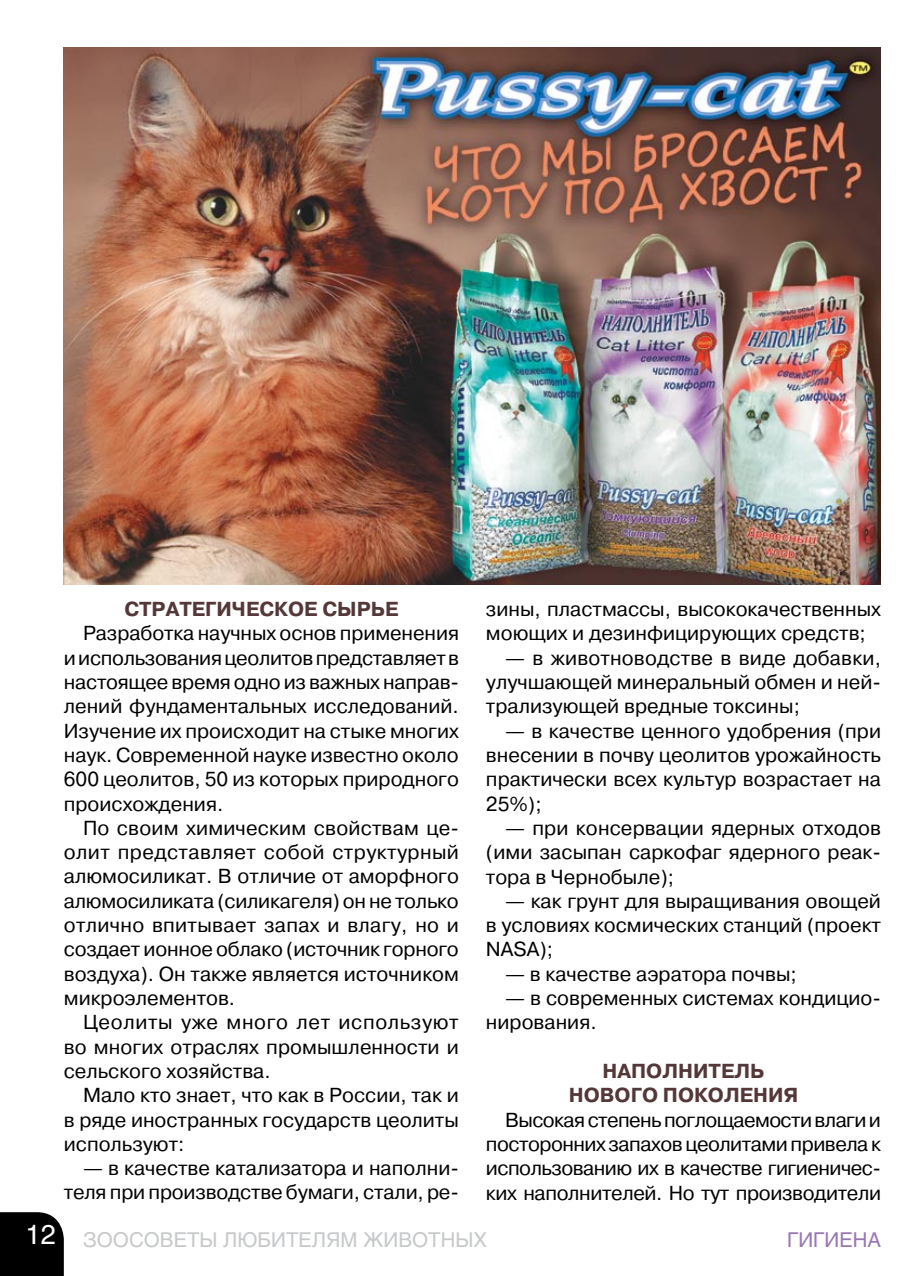
<style>
.page{position:relative;width:913px;height:1276px;background:#fff}
.page>*{position:absolute;margin:0;border:0;box-sizing:border-box;transform-origin:0 0}
.t1{font:20.25px/24.3px "Pragmatica C";color:#000;text-align:justify}
.t2{font:700 20.25px/24.3px "Pragmatica C";color:#543739}
.t3{font:20.25px "Helios";color:#c6c8ca}
.t4{font:20.25px "Helios";color:#9977b4}
.s1{font-size:27px;color:#fff}
</style>
<div class="page">
<div style="left:0;top:1212px;width:64px;height:64px;background:#000"></div>
<img style="left:64px;top:48px;width:816px;height:536px">
<p class="t2" style="left:124px;top:597px;width:275px">Стратегическое сырье</p>
<p class="t1" style="left:64px;top:621px;width:396px;text-indent:19px">Разработка научных основ применения и использования цеолитов представляет в настоящее время одно из важных направ&shy;лений фундаментальных исследований.<br>Изучение их происходит на стыке многих наук. Современной науке известно около 600 цеолитов, 50 из которых природного происхождения.</p>
<p class="t1" style="left:64px;top:816px;width:396px;text-indent:19px">По своим химическим свойствам це&shy;олит представляет собой структурный алюмосиликат. В отличие от аморфного алюмосиликата (силикагеля) он не только отлично впитывает запах и влагу, но и создает ионное облако (источник горного воздуха). Он также является источником микроэлементов.</p>
<p class="t1" style="left:64px;top:1010px;width:396px;text-indent:19px">Цеолиты уже много лет используют во многих отраслях промышленности и сельского хозяйства.</p>
<p class="t1" style="left:64px;top:1083px;width:396px;text-indent:19px">Мало кто знает, что как в России, так и в ряде иностранных государств цеолиты используют:</p>
<p class="t1" style="left:64px;top:1156px;width:396px;text-align:right">— в качестве катализатора и наполни&shy;теля при производстве бумаги, стали, ре-</p>
<p class="t1" style="left:485px;top:597px;width:396px">зины, пластмассы, высококачественных моющих и дезинфицирующих средств;</p>
<p class="t1" style="left:485px;top:646px;width:396px;text-indent:19px">— в животноводстве в виде добавки, улучшающей минеральный обмен и ней&shy;трализующей вредные токсины;</p>
<p class="t1" style="left:485px;top:718px;width:396px;text-indent:19px">— в качестве ценного удобрения (при внесении в почву цеолитов урожайность практически всех культур возрастает на 25%);</p>
<p class="t1" style="left:485px;top:816px;width:396px;text-indent:19px">— при консервации ядерных отходов (ими засыпан саркофаг ядерного реак&shy;тора в Чернобыле);</p>
<p class="t1" style="left:485px;top:889px;width:396px;text-indent:19px">— как грунт для выращивания овощей в условиях космических станций (проект NASA);</p>
<p class="t1" style="left:505px;top:961px;width:293px">— в качестве аэратора почвы;</p>
<p class="t1" style="left:485px;top:986px;width:396px;text-indent:19px">— в современных системах кондицио&shy;нирования.</p>
<p class="t2" style="left:602px;top:1059px;width:15px">Нап</p>
<p class="t2" style="left:568px;top:1059px;width:231px;text-indent:77px">олнитель нового поколения</p>
<p class="t1" style="left:485px;top:1107px;width:396px;text-indent:19px">Высокая степень поглощаемости влаги и посторонних запахов цеолитами привела к использованию их в качестве гигиеничес&shy;ких наполнителей. Но тут производители</p>
<p class="t3" style="left:26px;top:1227px;width:463px"><span class="s1">12</span> ЗООСОВЕТЫ ЛЮБИТЕЛЯМ ЖИВОТНЫХ</p>
<p class="t4" style="left:786px;top:1227px;width:26px">Гигиен</p>
<p class="t4" style="left:867px;top:1227px;width:15px">а</p>
</div>
